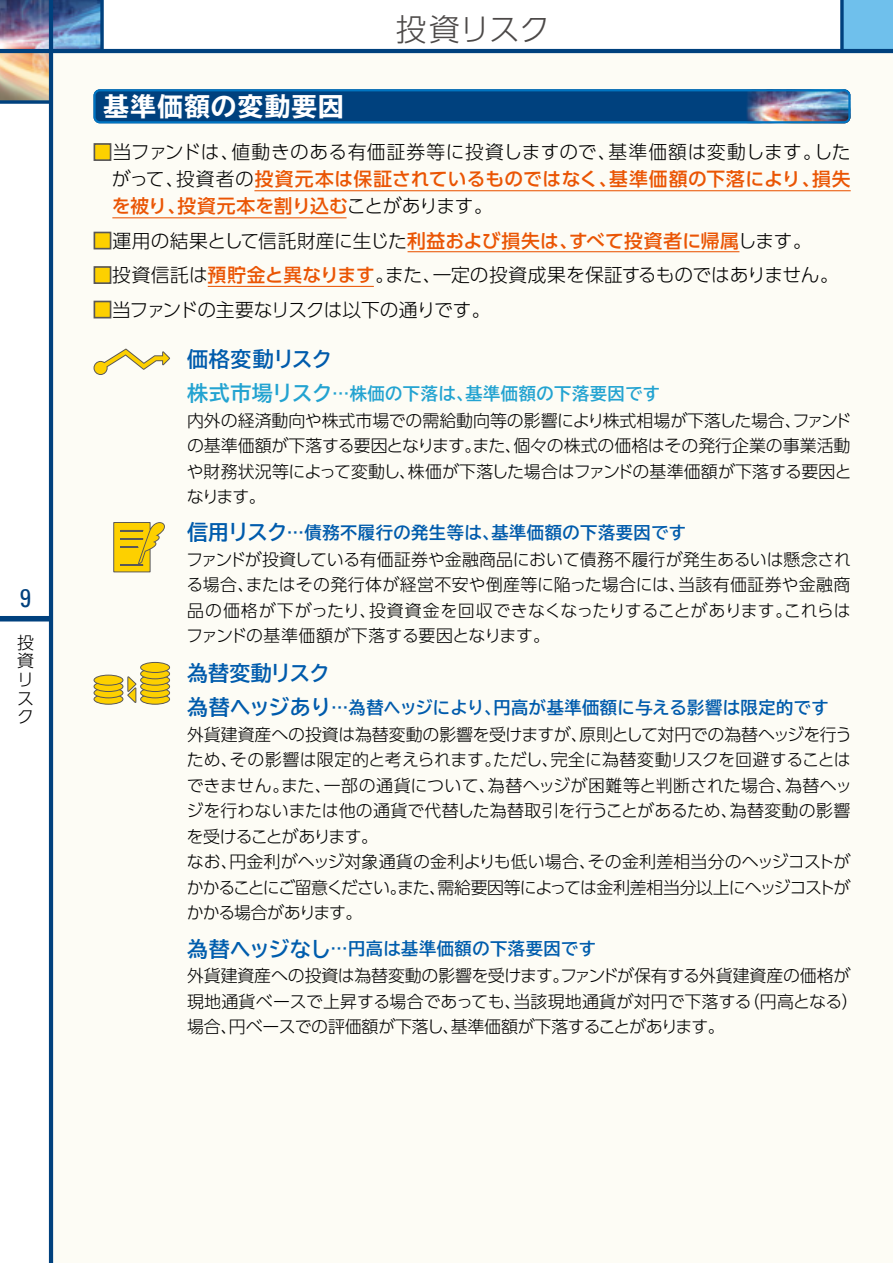
<style>
.page{position:relative;width:893px;height:1263px;background:#fff}
.page>*{position:absolute;margin:0;border:0;box-sizing:border-box;transform-origin:0 0}
.t1{font:300 30.9px "UD Shin Go Pro";letter-spacing:-.015em;color:#4c4948}
.t2{font:700 expanded 25.5px "TBUD Go Std";letter-spacing:.05em;color:#fff}
.t3{font:condensed 25.5px "Univers";color:#00417e}
.t4{font:700 21px "TBUD Go Std";letter-spacing:-.01em;color:#005bac}
.t5{font:300 18.75px/27px "UD Shin Go Pro";letter-spacing:-.005em;color:#000;text-align:justify}
.t6{font:300 18.75px "UD Shin Go Pro";letter-spacing:-.045em;color:#000}
.t7{font:700 17.25px "TBUD Go Std";letter-spacing:.03em;color:#005bac}
.t8{font:700 17.25px "TBUD Go Std";letter-spacing:.03em;color:#23a3d1}
.t9{font:700 17.25px "TBUD Go Std";letter-spacing:.03em;color:#005dad}
.t10{font:300 16.95px/25.5px "UD Shin Go Pro";letter-spacing:-.01em;color:#000}
.s1{color:#fdd000}
.s2{font-weight:500;color:#ea5504}
.s3{font-size:21px}
</style>
<div class="page">
<img style="left:0;top:0;width:49px;height:49px">
<svg style="left:53px;top:0;width:47px;height:49px;background:#5884b7"></svg>
<svg style="left:0;top:53px;width:49px;height:47px;background:#e1c299"></svg>
<div style="left:51px;top:49px;width:842px;height:1214px;background:#fdfcf5"></div>
<div style="left:842px;top:0;width:51px;height:51px;background:#6fc0ec"></div>
<svg style="left:840px;top:0;width:4px;height:49px"></svg>
<div style="left:0;top:616px;width:51px;height:5px;background:#00417e"></div>
<hr style="left:49px;top:0;width:4px;height:1263px;background:#00417e">
<hr style="left:0;top:49px;width:893px;height:4px;background:#00417e">
<svg style="left:0;top:100px;width:49px;height:4px"></svg>
<svg style="left:100px;top:0;width:4px;height:49px"></svg>
<svg style="left:94px;top:89px;width:756px;height:34px;background:#104f8a"></svg>
<div style="left:94px;top:143px;width:17px;height:18px;border:2px solid #595757"></div>
<div style="left:94px;top:232px;width:17px;height:17px;border:2px solid #595757"></div>
<div style="left:94px;top:266px;width:17px;height:18px;border:2px solid #595757"></div>
<div style="left:94px;top:301px;width:17px;height:17px;border:2px solid #595757"></div>
<hr style="left:208px;top:286px;width:166px;height:1px;background:#ea5504">
<hr style="left:112px;top:217px;width:235px;height:1px;background:#ea5504">
<hr style="left:254px;top:190px;width:597px;height:1px;background:#ea5504">
<hr style="left:408px;top:251px;width:331px;height:1px;background:#ea5504">
<svg style="left:94px;top:349px;width:76px;height:26px"></svg>
<svg style="left:94px;top:662px;width:76px;height:43px"></svg>
<svg style="left:113px;top:522px;width:52px;height:50px"></svg>
<hr style="left:892px;top:0;width:1px;height:51px;background:#0068b7">
<h2 class="t3" style="left:20px;top:582px;width:13px">9</h2>
<p class="t10" style="left:17px;top:632px;width:18px;line-height:18.8px">投資リスク</p>
<h1 class="t1" style="left:396px;top:4px;width:156px">投資リスク</h1>
<h2 class="t2" style="left:103px;top:92px;width:242px">基準価額の変動要因</h2>
<p class="t5" style="left:112px;top:138px;width:740px;text-indent:-19px"><span class="s1">■</span>当ファンドは、値動きのある有価証券等に投資しますので、基準価額は変動します。したがって、投資者の<span class="s2">投資元本は保証されているものではなく、基準価額の下落により、損失を被り、投資元本を割り込む</span>ことがあります。</p>
<p class="t5" style="left:93px;top:226px;width:720px"><span class="s1">■</span>運用の結果として信託財産に生じた<span class="s2">利益および損失は、すべて投資者に帰属</span>します。</p>
<p class="t5" style="left:93px;top:261px;width:747px"><span class="s1">■</span>投資信託は<span class="s2">預貯金と異なります</span>。また、一定の投資成果を保証するものではありません。</p>
<p class="t6" style="left:93px;top:294px;width:399px"><span class="s1">■</span>当ファンドの主要なリスクは以下の通りです。</p>
<p class="t4" style="left:187px;top:342px;width:147px">価格変動リスク</p>
<p class="t8" style="left:187px;top:379px;width:475px"><span class="s3">株式市場リスク</span>…株価の下落は、基準価額の下落要因です</p>
<p class="t10" style="left:187px;top:407px;width:666px;text-align:justify">内外の経済動向や株式市場での需給動向等の影響により株式相場が下落した場合、ファンドの基準価額が下落する要因となります。また、個々の株式の価格はその発行企業の事業活動や財務状況等によって変動し、株価が下落した場合はファンドの基準価額が下落する要因となります。</p>
<p class="t7" style="left:187px;top:518px;width:501px"><span class="s3">信用リスク</span>…債務不履行の発生等は、基準価額の下落要因です</p>
<p class="t10" style="left:186px;top:546px;width:666px;text-align:justify">ファンドが投資している有価証券や金融商品において債務不履行が発生あるいは懸念される場合、またはその発行体が経営不安や倒産等に陥った場合には、当該有価証券や金融商品の価格が下がったり、投資資金を回収できなくなったりすることがあります。これらはファンドの基準価額が下落する要因となります。</p>
<p class="t4" style="left:187px;top:656px;width:145px">為替変動リスク</p>
<p class="t7" style="left:187px;top:693px;width:643px"><span class="s3">為替ヘッジあり</span>…為替ヘッジにより、円高が基準価額に与える影響は限定的です</p>
<p class="t10" style="left:186px;top:721px;width:667px">外貨建資産への投資は為替変動の影響を受けますが、原則として対円での為替ヘッジを行うため、その影響は限定的と考えられます。ただし、完全に為替変動リスクを回避することはできません。また、一部の通貨について、為替ヘッジが困難等と判断された場合、為替ヘッジを行わないまたは他の通貨で代替した為替取引を行うことがあるため、為替変動の影響を受けることがあります。<br>なお、円金利がヘッジ対象通貨の金利よりも低い場合、その金利差相当分のヘッジコストがかかることにご留意ください。また、需給要因等によっては金利差相当分以上にヘッジコストがかかる場合があります。</p>
<p class="t9" style="left:187px;top:935px;width:410px"><span class="s3">為替ヘッジなし</span>…円高は基準価額の下落要因です</p>
<p class="t10" style="left:187px;top:962px;width:673px">外貨建資産への投資は為替変動の影響を受けます。ファンドが保有する外貨建資産の価格が現地通貨ベースで上昇する場合であっても、当該現地通貨が対円で下落する（円高となる）場合、円ベースでの評価額が下落し、基準価額が下落することがあります。</p>
</div>
